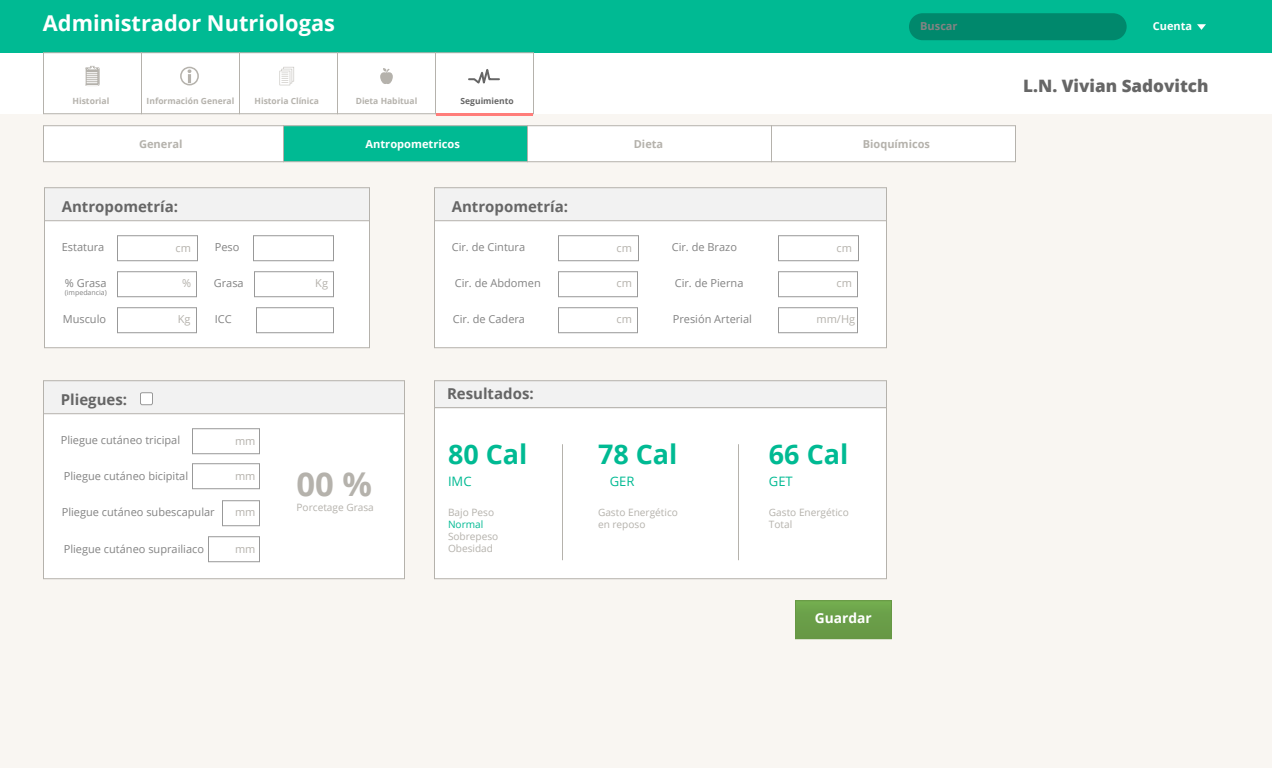
<style>
.page{position:relative;width:1272px;height:768px;background:#fff}
.page>*{position:absolute;margin:0;border:0;box-sizing:border-box;transform-origin:0 0}
.t1{font:700 32.8px "Open Sans";color:#b5b2ac}
.t2{font:700 26.9px "Open Sans";color:#00ba93}
.t3{font:700 21.8px "Open Sans";color:#fff}
.t4{font:800 17.1px "Open Sans";color:#666}
.t5{font:700 15px "Open Sans";color:#666}
.t6{font:700 13.8px "Open Sans";color:#fff}
.t7{font:13px "Open Sans";color:#00ba93}
.t8{font:11px "Open Sans";color:#838383}
.t9{font:11px "Open Sans";color:#b5b2ac}
.t10{font:700 11px "Open Sans";color:#b5b2ac}
.t11{font:700 11px "Open Sans";color:#fff}
.t12{font:700 11px "Open Sans";color:#838383}
.t13{font:10.1px/12.1px "Open Sans";color:#b5b2ac}
.t14{font:10.1px "Open Sans";color:#00ba93}
.t15{font:700 8.5px "Open Sans";color:#b5b2ac}
.t16{font:700 8.5px "Open Sans";color:#666}
.t17{font:7px "Open Sans";color:#838383}
</style>
<div class="page">
<div style="left:0;top:114px;width:1272px;height:654px;background:#f9f6f2"></div>
<div style="left:0;top:0;width:1272px;height:53px;background:#00ba93"></div>
<svg style="left:1197px;top:24px;width:9px;height:6px"></svg>
<div style="left:43px;top:52px;width:99px;height:62px;border:1px solid #b5b2ac"></div>
<div style="left:141px;top:52px;width:99px;height:62px;border:1px solid #b5b2ac"></div>
<div style="left:239px;top:52px;width:99px;height:62px;border:1px solid #b5b2ac"></div>
<div style="left:337px;top:52px;width:99px;height:62px;border:1px solid #b5b2ac"></div>
<div style="left:435px;top:52px;width:99px;height:62px;border:1px solid #b5b2ac"></div>
<hr style="left:436px;top:113px;width:97px;height:3px;background:#ff7d7a">
<svg style="left:85px;top:66px;width:15px;height:20px"></svg>
<svg style="left:180px;top:67px;width:19px;height:18px"></svg>
<svg style="left:280px;top:67px;width:14px;height:18px"></svg>
<svg style="left:468px;top:69px;width:32px;height:15px"></svg>
<svg style="left:380px;top:68px;width:13px;height:16px"></svg>
<div style="left:909px;top:13px;width:218px;height:27px;background:#00886c;border-radius:14px"></div>
<div style="left:796px;top:601px;width:96px;height:38px;background:linear-gradient(to right,#6ba049,#6ba049)"></div>
<div style="left:795px;top:600px;width:97px;height:39px;border:1px solid #679745"></div>
<div style="left:44px;top:187px;width:326px;height:35px;background:#f2f2f2;border:1px solid #b5b2ac"></div>
<div style="left:44px;top:220px;width:326px;height:128px;background:#fff;border:1px solid #b5b2ac"></div>
<div style="left:117px;top:235px;width:81px;height:26px;border:1px solid #999"></div>
<div style="left:253px;top:235px;width:81px;height:26px;border:1px solid #999"></div>
<div style="left:117px;top:271px;width:80px;height:26px;border:1px solid #999"></div>
<div style="left:117px;top:307px;width:80px;height:26px;border:1px solid #999"></div>
<div style="left:254px;top:271px;width:80px;height:26px;border:1px solid #999"></div>
<div style="left:256px;top:307px;width:78px;height:26px;border:1px solid #999"></div>
<div style="left:434px;top:187px;width:453px;height:35px;background:#f2f2f2;border:1px solid #b5b2ac"></div>
<div style="left:434px;top:220px;width:453px;height:128px;background:#fff;border:1px solid #b5b2ac"></div>
<div style="left:558px;top:235px;width:81px;height:26px;border:1px solid #999"></div>
<div style="left:558px;top:271px;width:80px;height:26px;border:1px solid #999"></div>
<div style="left:558px;top:307px;width:80px;height:26px;border:1px solid #999"></div>
<div style="left:778px;top:235px;width:81px;height:26px;border:1px solid #999"></div>
<div style="left:778px;top:271px;width:80px;height:26px;border:1px solid #999"></div>
<div style="left:778px;top:307px;width:80px;height:26px;border:1px solid #999"></div>
<div style="left:43px;top:380px;width:362px;height:35px;background:#f2f2f2;border:1px solid #b5b2ac"></div>
<div style="left:43px;top:413px;width:362px;height:166px;background:#fff;border:1px solid #b5b2ac"></div>
<div style="left:192px;top:428px;width:68px;height:26px;border:1px solid #999"></div>
<div style="left:222px;top:500px;width:38px;height:26px;border:1px solid #999"></div>
<div style="left:192px;top:463px;width:68px;height:26px;border:1px solid #999"></div>
<div style="left:208px;top:536px;width:52px;height:26px;border:1px solid #999"></div>
<svg style="left:140px;top:392px;width:13px;height:14px"></svg>
<div style="left:434px;top:380px;width:453px;height:28px;background:#f2f2f2;border:1px solid #b5b2ac"></div>
<div style="left:434px;top:407px;width:453px;height:172px;background:#fff;border:1px solid #b5b2ac"></div>
<hr style="left:562px;top:444px;width:1px;height:116px;background:#b5b2ac">
<hr style="left:738px;top:444px;width:1px;height:116px;background:#b5b2ac">
<div style="left:43px;top:125px;width:241px;height:37px;background:#fff;border:1px solid #b5b2ac"></div>
<div style="left:283px;top:125px;width:245px;height:37px;background:#00ba93;border:1px solid #b5b2ac"></div>
<div style="left:527px;top:125px;width:245px;height:37px;background:#fff;border:1px solid #b5b2ac"></div>
<div style="left:771px;top:125px;width:245px;height:37px;background:#fff;border:1px solid #b5b2ac"></div>
<h3 class="t3" style="left:43px;top:8px;width:294px">Administrador Nutriologas</h3>
<p class="t11" style="left:1153px;top:18px;width:41px">Cuenta</p>
<p class="t12" style="left:920px;top:18px;width:39px">Buscar</p>
<p class="t15" style="left:72px;top:95px;width:38px">Historial</p>
<p class="t15" style="left:147px;top:95px;width:89px">Información General</p>
<p class="t15" style="left:255px;top:95px;width:66px">Historia Clínica</p>
<p class="t15" style="left:356px;top:95px;width:63px">Dieta Habitual</p>
<p class="t16" style="left:461px;top:95px;width:55px">Seguimiento</p>
<p class="t10" style="left:139px;top:136px;width:45px">General</p>
<p class="t11" style="left:366px;top:136px;width:96px">Antropometricos</p>
<p class="t10" style="left:634px;top:136px;width:31px">Dieta</p>
<p class="t10" style="left:863px;top:136px;width:69px">Bioquímicos</p>
<h3 class="t5" style="left:62px;top:195px;width:118px">Antropometría:</h3>
<p class="t8" style="left:62px;top:240px;width:44px">Estatura</p>
<p class="t8" style="left:215px;top:240px;width:26px">Peso</p>
<p class="t8" style="left:65px;top:276px;width:43px">% Grasa</p>
<p class="t17" style="left:65px;top:288px;width:44px">(impedancia)</p>
<p class="t8" style="left:63px;top:312px;width:45px">Musculo</p>
<p class="t9" style="left:176px;top:240px;width:17px">cm</p>
<p class="t9" style="left:182px;top:276px;width:11px">%</p>
<p class="t8" style="left:214px;top:276px;width:31px">Grasa</p>
<p class="t9" style="left:315px;top:276px;width:14px">Kg</p>
<p class="t9" style="left:178px;top:312px;width:14px">Kg</p>
<p class="t8" style="left:215px;top:312px;width:18px">ICC</p>
<h3 class="t5" style="left:452px;top:195px;width:118px">Antropometría:</h3>
<p class="t8" style="left:452px;top:240px;width:75px">Cir. de Cintura</p>
<p class="t8" style="left:455px;top:276px;width:88px">Cir. de Abdomen</p>
<p class="t8" style="left:453px;top:312px;width:74px">Cir. de Cadera</p>
<p class="t9" style="left:617px;top:240px;width:17px">cm</p>
<p class="t9" style="left:617px;top:276px;width:17px">cm</p>
<p class="t9" style="left:617px;top:312px;width:17px">cm</p>
<p class="t8" style="left:672px;top:240px;width:67px">Cir. de Brazo</p>
<p class="t8" style="left:675px;top:276px;width:70px">Cir. de Pierna</p>
<p class="t8" style="left:673px;top:312px;width:81px">Presión Arterial</p>
<p class="t9" style="left:837px;top:240px;width:17px">cm</p>
<p class="t9" style="left:837px;top:276px;width:17px">cm</p>
<p class="t9" style="left:817px;top:312px;width:40px">mm/Hg</p>
<h3 class="t5" style="left:61px;top:388px;width:68px">Pliegues:</h3>
<p class="t8" style="left:61px;top:433px;width:121px">Pliegue cutáneo tricipal</p>
<p class="t8" style="left:64px;top:469px;width:126px">Pliegue cutáneo bicipital</p>
<p class="t8" style="left:62px;top:505px;width:154px">Pliegue cutáneo subescapular</p>
<p class="t9" style="left:235px;top:433px;width:22px">mm</p>
<p class="t9" style="left:235px;top:468px;width:22px">mm</p>
<h1 class="t1" style="left:297px;top:461px;width:77px">00 %</h1>
<p class="t9" style="left:235px;top:505px;width:22px">mm</p>
<p class="t13" style="left:297px;top:501px;width:79px">Porcetage Grasa</p>
<p class="t8" style="left:64px;top:542px;width:142px">Pliegue cutáneo suprailiaco</p>
<p class="t9" style="left:235px;top:541px;width:22px">mm</p>
<h3 class="t5" style="left:447px;top:383px;width:88px">Resultados:</h3>
<h2 class="t2" style="left:448px;top:435px;width:81px">80 Cal</h2>
<h2 class="t2" style="left:598px;top:435px;width:81px">78 Cal</h2>
<h2 class="t2" style="left:769px;top:435px;width:81px">66 Cal</h2>
<p class="t7" style="left:610px;top:473px;width:26px">GER</p>
<p class="t7" style="left:769px;top:473px;width:25px">GET</p>
<p class="t13" style="left:448px;top:506px;width:48px">Bajo Peso</p>
<p class="t14" style="left:448px;top:518px;width:37px">Normal</p>
<p class="t13" style="left:448px;top:530px;width:52px">Sobrepeso<br>Obesidad</p>
<p class="t7" style="left:448px;top:473px;width:25px">IMC</p>
<p class="t13" style="left:598px;top:506px;width:81px">Gasto Energético en reposo</p>
<p class="t13" style="left:769px;top:506px;width:81px">Gasto Energético<br>Total</p>
<p class="t6" style="left:815px;top:609px;width:58px">Guardar</p>
<h3 class="t4" style="left:1023px;top:73px;width:187px">L.N. Vivian Sadovitch</h3>
</div>
